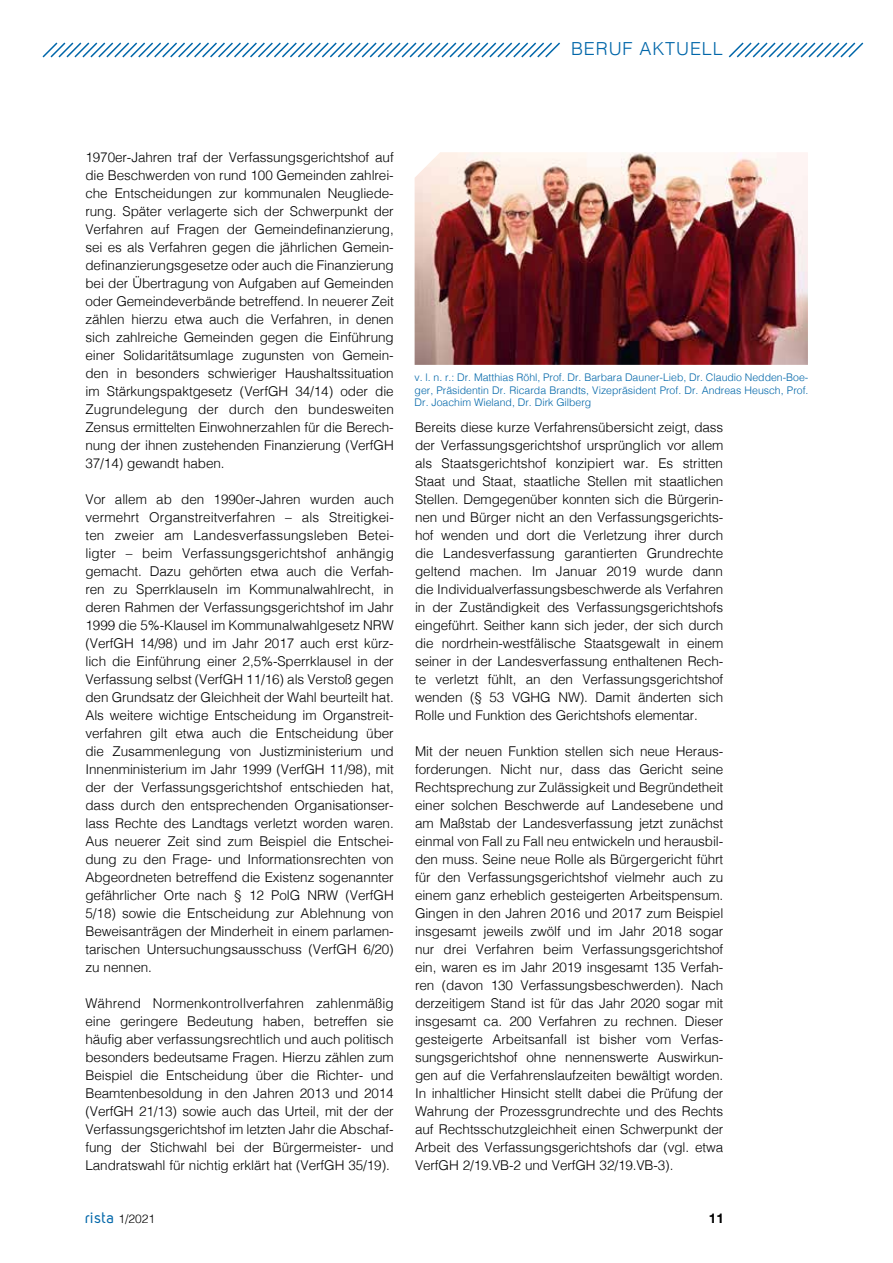
<style>
.page{position:relative;width:893px;height:1263px;background:#fff}
.page>*{position:absolute;margin:0;border:0;box-sizing:border-box;transform-origin:0 0}
.t1{font:300 18px "Helvetica";letter-spacing:.05em;color:#0066a9}
.t2{font:300 13.5px/18px "Helvetica";letter-spacing:-.005em;color:#000;text-align:justify}
.t3{font:700 13.5px "Helvetica Neue";color:#000}
.t4{font:300 12px "Helvetica";color:#000}
.t5{font:300 10.5px/12.6px "Helvetica";color:#0066a9;text-align:justify}
.s1{font-family:"Uni Sans Regular";font-weight:400;font-size:15px;color:#0066a9}
</style>
<div class="page">
<img style="left:415px;top:152px;width:393px;height:213px">
<svg style="left:42px;top:42px;width:822px;height:16px"></svg>
<h1 class="t1" style="left:571px;top:34px;width:153px">BERUF AKTUELL</h1>
<p class="t2" style="left:85px;top:147px;width:310px">1970er-Jahren traf der Verfassungsgerichtshof auf die Beschwerden von rund 100 Gemeinden zahlrei&shy;che Entscheidungen zur kommunalen Neugliede&shy;rung. Später verlagerte sich der Schwerpunkt der Verfahren auf Fragen der Gemeindefinanzierung, sei es als Verfahren gegen die jährlichen Gemein&shy;definanzierungsgesetze oder auch die Finanzierung bei der Übertragung von Aufgaben auf Gemeinden oder Gemeindeverbände betreffend. In neuerer Zeit zählen hierzu etwa auch die Verfahren, in denen sich zahlreiche Gemeinden gegen die Einführung einer Solidaritätsumlage zugunsten von Gemein&shy;den in besonders schwieriger Haushaltssituation im Stärkungspaktgesetz (VerfGH 34/14) oder die Zugrundelegung der durch den bundesweiten Zensus ermittelten Einwohnerzahlen für die Berech&shy;nung der ihnen zustehenden Finanzierung (VerfGH 37/14) gewandt haben.</p>
<p class="t2" style="left:85px;top:489px;width:310px">Vor allem ab den 1990er-Jahren wurden auch vermehrt Organstreitverfahren – als Streitigkei&shy;ten zweier am Landesverfassungsleben Betei&shy;ligter – beim Verfassungsgerichtshof anhängig gemacht. Dazu gehörten etwa auch die Verfah&shy;ren zu Sperrklauseln im Kommunalwahlrecht, in deren Rahmen der Verfassungsgerichtshof im Jahr 1999 die 5%-Klausel im Kommunalwahlgesetz NRW (VerfGH 14/98) und im Jahr 2017 auch erst kürz&shy;lich die Einführung einer 2,5%-Sperrklausel in der Verfassung selbst (VerfGH 11/16) als Verstoß gegen den Grundsatz der Gleichheit der Wahl beurteilt hat.<br>Als weitere wichtige Entscheidung im Organstreit&shy;verfahren gilt etwa auch die Entscheidung über die Zusammenlegung von Justizministerium und Innenministerium im Jahr 1999 (VerfGH 11/98), mit der der Verfassungsgerichtshof entschieden hat, dass durch den entsprechenden Organisationser&shy;lass Rechte des Landtags verletzt worden waren.<br>Aus neuerer Zeit sind zum Beispiel die Entschei&shy;dung zu den Frage- und Informationsrechten von Abgeordneten betreffend die Existenz sogenannter gefährlicher Orte nach § 12 PolG NRW (VerfGH 5/18) sowie die Entscheidung zur Ablehnung von Beweisanträgen der Minderheit in einem parlamen&shy;tarischen Untersuchungsausschuss (VerfGH 6/20) zu nennen.</p>
<p class="t2" style="left:85px;top:993px;width:310px">Während Normenkontrollverfahren zahlenmäßig eine geringere Bedeutung haben, betreffen sie häufig aber verfassungsrechtlich und auch politisch besonders bedeutsame Fragen. Hierzu zählen zum Beispiel die Entscheidung über die Richter- und Beamtenbesoldung in den Jahren 2013 und 2014 (VerfGH 21/13) sowie auch das Urteil, mit der der Verfassungsgerichtshof im letzten Jahr die Abschaf&shy;fung der Stichwahl bei der Bürgermeister- und Landratswahl für nichtig erklärt hat (VerfGH 35/19).</p>
<p class="t5" style="left:415px;top:370px;width:395px">v. l. n. r.: Dr. Matthias Röhl, Prof. Dr. Barbara Dauner-Lieb, Dr. Claudio Nedden-Boe&shy;ger, Präsidentin Dr. Ricarda Brandts, Vizepräsident Prof. Dr. Andreas Heusch, Prof.<br>Dr. Joachim Wieland, Dr. Dirk Gilberg</p>
<p class="t2" style="left:415px;top:417px;width:310px">Bereits diese kurze Verfahrensübersicht zeigt, dass der Verfassungsgerichtshof ursprünglich vor allem als Staatsgerichtshof konzipiert war. Es stritten Staat und Staat, staatliche Stellen mit staatlichen Stellen. Demgegenüber konnten sich die Bürgerin&shy;nen und Bürger nicht an den Verfassungsgerichts&shy;hof wenden und dort die Verletzung ihrer durch die Landesverfassung garantierten Grundrechte geltend machen. Im Januar 2019 wurde dann die Individualverfassungsbeschwerde als Verfahren in der Zuständigkeit des Verfassungsgerichtshofs eingeführt. Seither kann sich jeder, der sich durch die nordrhein-westfälische Staatsgewalt in einem seiner in der Landesverfassung enthaltenen Rech&shy;te verletzt fühlt, an den Verfassungsgerichtshof wenden (§ 53 VGHG NW). Damit änderten sich Rolle und Funktion des Gerichtshofs elementar.</p>
<p class="t2" style="left:415px;top:741px;width:310px">Mit der neuen Funktion stellen sich neue Heraus&shy;forderungen. Nicht nur, dass das Gericht seine Rechtsprechung zur Zulässigkeit und Begründetheit einer solchen Beschwerde auf Landesebene und am Maßstab der Landesverfassung jetzt zunächst einmal von Fall zu Fall neu entwickeln und herausbil&shy;den muss. Seine neue Rolle als Bürgergericht führt für den Verfassungsgerichtshof vielmehr auch zu einem ganz erheblich gesteigerten Arbeitspensum.<br>Gingen in den Jahren 2016 und 2017 zum Beispiel insgesamt jeweils zwölf und im Jahr 2018 sogar nur drei Verfahren beim Verfassungsgerichtshof ein, waren es im Jahr 2019 insgesamt 135 Verfah&shy;ren (davon 130 Verfassungsbeschwerden). Nach derzeitigem Stand ist für das Jahr 2020 sogar mit insgesamt ca. 200 Verfahren zu rechnen. Dieser gesteigerte Arbeitsanfall ist bisher vom Verfas&shy;sungsgerichtshof ohne nennenswerte Auswirkun&shy;gen auf die Verfahrenslaufzeiten bewältigt worden.<br>In inhaltlicher Hinsicht stellt dabei die Prüfung der Wahrung der Prozessgrundrechte und des Rechts auf Rechtsschutzgleichheit einen Schwerpunkt der Arbeit des Verfassungsgerichtshofs dar (vgl. etwa VerfGH 2/19.VB-2 und VerfGH 32/19.VB-3).</p>
<p class="t4" style="left:85px;top:1209px;width:72px"><span class="s1">rista</span> 1/2021</p>
<p class="t3" style="left:709px;top:1210px;width:17px">11</p>
</div>
